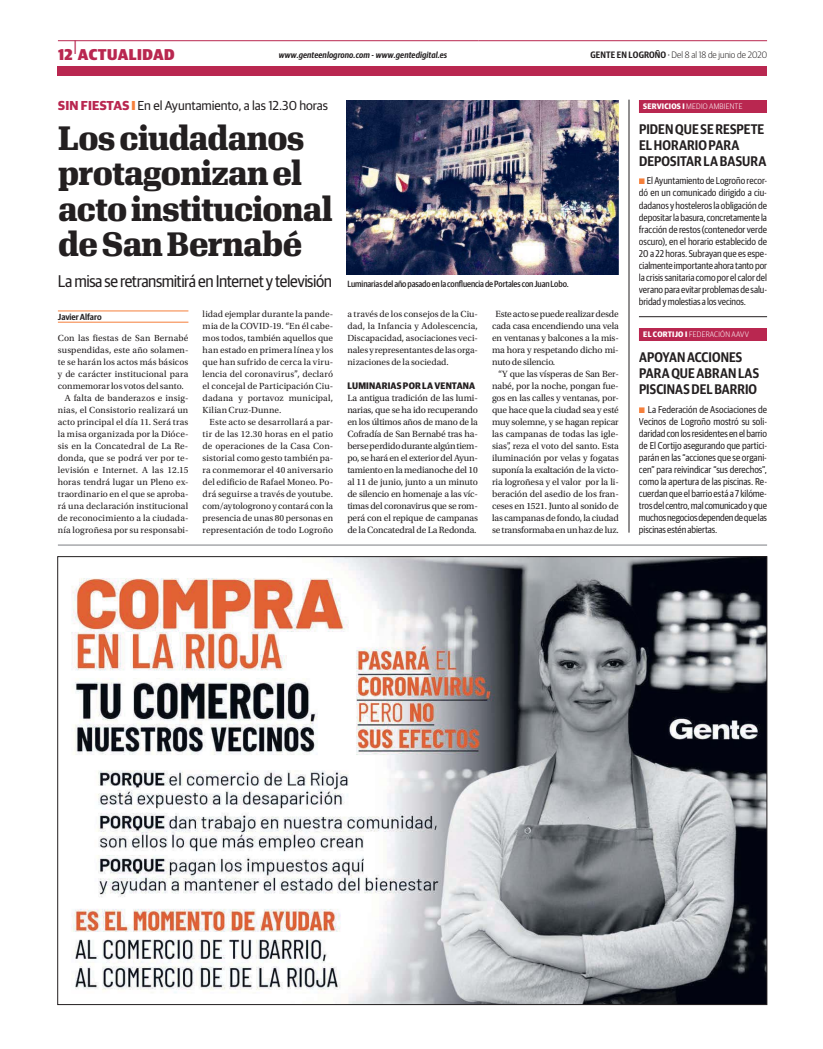
<style>
.page{position:relative;width:823px;height:1049px;background:#fff}
.page>*{position:absolute;margin:0;border:0;box-sizing:border-box;transform-origin:0 0}
.t1{font:800 33px/35.5px "Algebra";letter-spacing:-.02em;color:#231f20;scale:.96 1}
.t2{font:17px "Guardian Sans Narrow";letter-spacing:-.03em;color:#231f20}
.t3{font:900 15.7px "Guardian Sans Narrow";letter-spacing:.025em;color:#b92750}
.t4{font:600 14px/16px "Guardian Sans Narrow";letter-spacing:.005em;color:#231f20;scale:.95 1}
.t5{font:600 14px/16px "Guardian Sans Narrow";letter-spacing:.005em;color:#231f20;scale:.94 1}
.t6{font:13px "Guardian Sans";letter-spacing:-.005em;color:#231f20}
.t7{font:10px/12px "Guardian Sans Cond";letter-spacing:-.01em;color:#231f20;text-align:justify}
.t8{font:9.5px/12px "Utopia Std";letter-spacing:-.02em;color:#231f20;text-align:justify}
.t9{font:700 9.5px "Guardian Sans Narrow";letter-spacing:.02em;color:#231f20}
.t10{font:9.3px/12px "Utopia Std";letter-spacing:.01em;color:#231f20;text-align:justify}
.t11{font:300 9.3px "Guardian Sans Narrow";color:#231f20}
.t12{font:500 9px "Guardian Sans Cond";letter-spacing:-.01em;color:#231f20}
.t13{font:italic 600 8.8px "Guardian Sans Cond";letter-spacing:.01em;color:#231f20}
.t14{font:600 8.8px "Guardian Sans Narrow";letter-spacing:-.005em;color:#231f20}
.t15{font:300 8px "Guardian Sans Narrow";letter-spacing:.025em;color:#fff}
.s1{font-family:"Guardian Sans Cond";font-weight:600}
.s2{font-family:"Guardian Sans Cond";font-weight:500}
.s3{font-weight:700;color:#b92750}
.s4{font-weight:900;color:#f57f3b}
.s5{font-weight:700}
</style>
<div class="page">
<div style="left:58px;top:66px;width:708px;height:10px;background:#b92750"></div>
<hr style="left:58px;top:40px;width:420px;height:1px;background:#b92750">
<hr style="left:478px;top:40px;width:288px;height:1px;background:#b92750">
<hr style="left:58px;top:311px;width:130px;height:1px;background:#f57f3b">
<hr style="left:58px;top:322px;width:130px;height:1px;background:#f57f3b">
<img style="left:346px;top:100px;width:272px;height:175px">
<div style="left:636px;top:100px;width:130px;height:12px;background:#b92750"></div>
<img style="left:71px;top:558px;width:693px;height:445px">
<div style="left:636px;top:329px;width:130px;height:12px;background:#b92750"></div>
<hr style="left:636px;top:316px;width:130px;height:1px;background:#231f20">
<hr style="left:58px;top:544px;width:708px;height:2px;background:#a7a9ac">
<svg style="left:629px;top:101px;width:1px;height:425px"></svg>
<hr style="left:628px;top:100px;width:1px;height:433px;background:#231f20">
<h3 class="t3" style="left:58px;top:46px;width:118px">12<sup>|</sup>ACTUALIDAD</h3>
<p class="t13" style="left:278px;top:51px;width:170px">www.genteenlogrono.com - www.gentedigital.es</p>
<p class="t11" style="left:590px;top:49px;width:178px"><span class="s1">GENTE EN LOGROÑO</span> <span class="s2">·</span> Del 8 al 18 de junio de 2020</p>
<h3 class="t6" style="left:58px;top:99px;width:271px"><span class="s3">SIN FIESTAS</span> <span class="s4">I</span> En el Ayuntamiento, a las 12.30 horas</h3>
<h1 class="t1" style="left:58px;top:123px;width:287px">Los ciudadanos protagonizan el acto institucional de San Bernabé</h1>
<h2 class="t2" style="left:58px;top:274px;width:275px">La misa se retransmitirá en Internet y televisión</h2>
<p class="t14" style="left:58px;top:313px;width:45px">Javier Alfaro</p>
<p class="t10" style="left:58px;top:333px;width:132px">Con las fiestas de San Bernabé</p>
<p class="t10" style="left:58px;top:345px;width:132px">suspendidas, este año solamen-</p>
<p class="t10" style="left:58px;top:357px;width:132px">te se harán los actos más básicos</p>
<p class="t10" style="left:58px;top:369px;width:132px">y de carácter institucional para</p>
<p class="t10" style="left:58px;top:381px;width:127px">conmemorar los votos del santo.</p>
<p class="t10" style="left:65px;top:393px;width:125px">A falta de banderazos e insig-</p>
<p class="t10" style="left:58px;top:405px;width:132px">nias, el Consistorio realizará un</p>
<p class="t10" style="left:58px;top:417px;width:132px">acto principal el día 11. Será tras</p>
<p class="t10" style="left:58px;top:429px;width:132px">la misa organizada por la Dióce-</p>
<p class="t10" style="left:58px;top:441px;width:132px">sis en la Concatedral de La Re-</p>
<p class="t10" style="left:58px;top:453px;width:132px">donda, que se podrá ver por te-</p>
<p class="t10" style="left:58px;top:465px;width:132px">levisión e Internet. A las 12.15</p>
<p class="t10" style="left:58px;top:477px;width:132px">horas tendrá lugar un Pleno ex-</p>
<p class="t10" style="left:58px;top:489px;width:132px">traordinario en el que se aproba-</p>
<p class="t10" style="left:58px;top:501px;width:132px">rá una declaración institucional</p>
<p class="t10" style="left:58px;top:513px;width:132px">de reconocimiento a la ciudada-</p>
<p class="t10" style="left:58px;top:525px;width:132px">nía logroñesa por su responsabi-</p>
<p class="t10" style="left:202px;top:308px;width:132px">lidad ejemplar durante la pande&shy;mia de la COVID-19. “En él cabe&shy;mos todos, también aquellos que han estado en primera línea y los que han sufrido de cerca la viru&shy;lencia del coronavirus”, declaró el concejal de Participación Ciu&shy;dadana y portavoz municipal, Kilian Cruz-Dunne.</p>
<p class="t10" style="left:202px;top:417px;width:132px;text-indent:7px">Este acto se desarrollará a par&shy;tir de las 12.30 horas en el patio de operaciones de la Casa Con&shy;sistorial como gesto también pa&shy;ra conmemorar el 40 aniversario del edificio de Rafael Moneo. Po&shy;drá seguirse a través de youtube. com/aytologrono y contará con la presencia de unas 80 personas en representación de todo Logroño</p>
<p class="t12" style="left:347px;top:280px;width:223px">Luminarias del año pasado en la confluencia de Portales con Juan Lobo.</p>
<p class="t10" style="left:347px;top:308px;width:132px">a través de los consejos de la Ciu&shy;dad, la Infancia y Adolescencia, Discapacidad, asociaciones veci&shy;nales y representantes de las orga&shy;nizaciones de la sociedad.</p>
<p class="t9" style="left:347px;top:382px;width:129px">LUMINARIAS POR LA VENTANA</p>
<p class="t8" style="left:347px;top:393px;width:132px">La antigua tradición de las lumi&shy;narias, que se ha ido recuperando en los últimos años de mano de la Cofradía de San Bernabé tras ha&shy;berse perdido durante algún tiem&shy;po, se hará en el exterior del Ayun&shy;tamiento en la medianoche del 10 al 11 de junio, junto a un minuto de silencio en homenaje a las víc&shy;timas del coronavirus que se rom&shy;perá con el repique de campanas de la Concatedral de La Redonda.</p>
<p class="t8" style="left:492px;top:308px;width:128px;text-indent:3px">Este acto se puede realizar desde cada casa encendiendo una vela en ventanas y balcones a la mis&shy;ma hora y respetando dicho mi&shy;nuto de silencio.</p>
<p class="t8" style="left:492px;top:369px;width:128px;text-indent:6px">“Y que las vísperas de San Ber&shy;nabé, por la noche, pongan fue&shy;gos en las calles y ventanas, por&shy;que hace que la ciudad sea y esté muy solemne, y se hagan repicar las campanas de todas las igle&shy;sias”, reza el voto del santo. Esta iluminación por velas y fogatas suponía la exaltación de la victo&shy;ria logroñesa y el valor por la li&shy;beración del asedio de los fran&shy;ceses en 1521. Junto al sonido de las campanas de fondo, la ciudad se transformaba en un haz de luz.</p>
<p class="t15" style="left:643px;top:102px;width:101px"><span class="s5">SERVICIOS I</span> MEDIO AMBIENTE</p>
<h3 class="t4" style="left:638px;top:122px;width:135px">PIDEN QUE SE RESPETE<br>EL HORARIO PARA<br>DEPOSITAR LA BASURA</h3>
<p class="t7" style="left:638px;top:176px;width:130px;text-indent:8px">El Ayuntamiento de Logroño recor&shy;dó en un comunicado dirigido a ciu&shy;dadanos y hosteleros la obligación de depositar la basura, concretamente la fracción de restos (contenedor verde oscuro), en el horario establecido de 20 a 22 horas. Subrayan que es espe&shy;cialmente importante ahora tanto por la crisis sanitaria como por el calor del verano para evitar problemas de salu&shy;bridad y molestias a los vecinos.</p>
<p class="t15" style="left:643px;top:330px;width:107px"><span class="s5">EL CORTIJO I</span> FEDERACIÓN AAVV</p>
<h3 class="t5" style="left:638px;top:350px;width:129px">APOYAN ACCIONES<br>PARA QUE ABRAN LAS<br>PISCINAS DEL BARRIO</h3>
<p class="t7" style="left:638px;top:404px;width:130px;text-indent:9px">La Federación de Asociaciones de Vecinos de Logroño mostró su soli&shy;daridad con los residentes en el barrio de El Cortijo asegurando que partici&shy;parán en las “acciones que se organi&shy;cen” para reivindicar “sus derechos”, como la apertura de las piscinas. Re&shy;cuerdan que el barrio está a 7 kilóme&shy;tros del centro, mal comunicado y que muchos negocios dependen de que las piscinas estén abiertas.</p>
</div>
